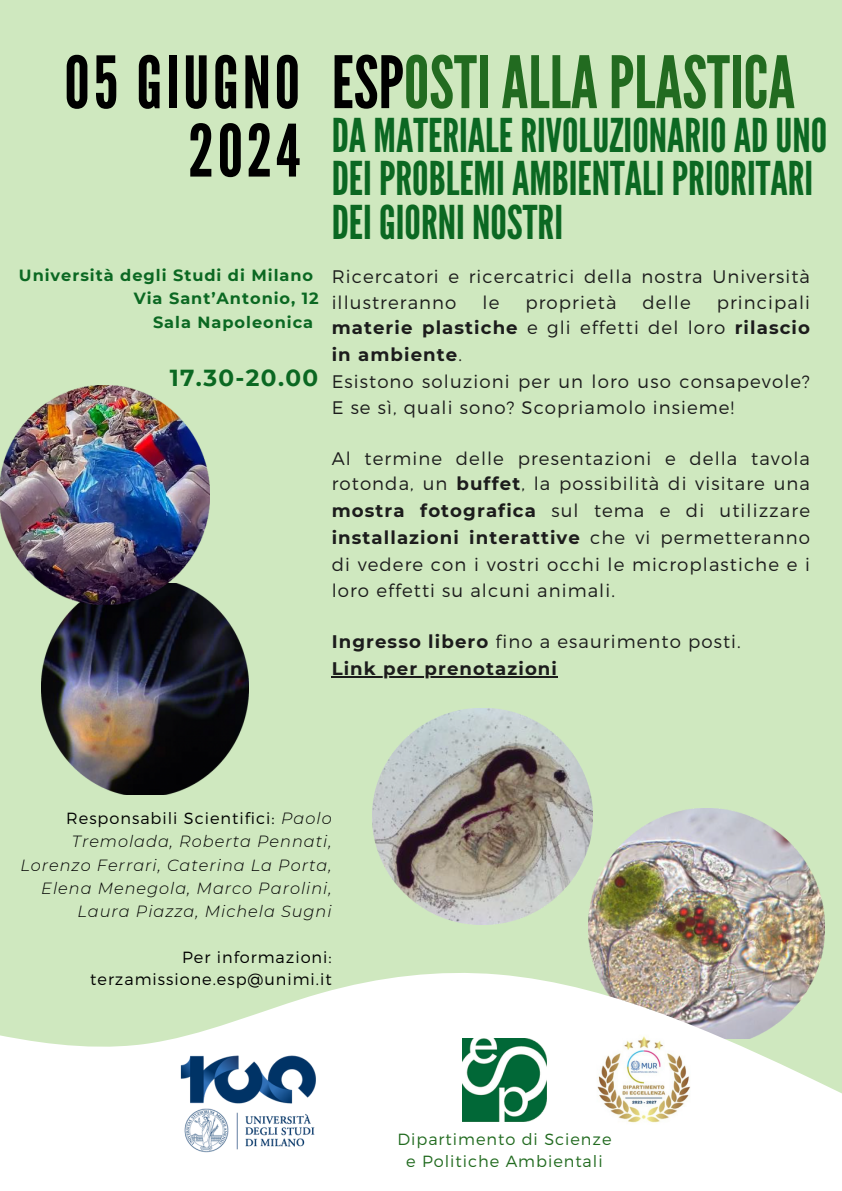
<style>
.page{position:relative;width:842px;height:1191px;background:#fff}
.page>*{position:absolute;margin:0;border:0;box-sizing:border-box;transform-origin:0 0}
.t1{font:72px "League Gothic";color:#226b20}
.t2{font:72px "League Gothic";color:#000}
.t3{font:46.5px/43.5px "League Gothic";color:#0b6822}
.t4{font:700 23.2px "Montserrat";letter-spacing:.06em;color:#0b6822}
.t5{font:300 18.2px/26.4px "Montserrat";letter-spacing:.06em;color:#1c1c1c}
.t6{font:700 18.2px "Montserrat";letter-spacing:.06em;color:#1c1c1c}
.t7{font:italic 300 16.2px/23.2px "Montserrat";letter-spacing:.06em;color:#000;text-align:right}
.t8{font:700 16.2px "Montserrat";letter-spacing:.06em;color:#0b6822}
.t9{font:300 16.2px/22.5px "Montserrat";letter-spacing:.06em;color:#000;text-align:right}
.t10{font:300 16.2px/22.5px "Montserrat";letter-spacing:.06em;color:#226b20;text-align:center}
.s1{color:#000}
.s2{font-weight:700}
.s3{font-style:normal}
</style>
<div class="page">
<div style="left:0;top:0;width:842px;height:1190px;background:#cfe8bf"></div>
<img style="left:588px;top:808px;width:236px;height:161px">
<svg style="left:0;top:969px;width:842px;height:221px;fill:#fff"></svg>
<img style="left:593px;top:1029px;width:102px;height:101px">
<img style="left:463px;top:1038px;width:83px;height:83px">
<img style="left:177px;top:1028px;width:142px;height:142px">
<img style="left:372px;top:708px;width:221px;height:215px">
<img style="left:41px;top:601px;width:207px;height:193px">
<img style="left:0;top:386px;width:209px;height:218px">
<hr style="left:332px;top:676px;width:226px;height:2px;background:#1c1c1c">
<p class="t1" style="left:64px;top:41px;width:732px"><span class="s1">05 GIUGNO ESP</span>OSTIALLAPLASTICA</p>
<p class="t3" style="left:332px;top:114px;width:497px">DA MATERIALERIVOLUZIONARIOADUNO<br>DEIPROBLEMIAMBIENTALIPRIORITARI<br>DEIGIORNINOSTRI</p>
<p class="t8" style="left:19px;top:265px;width:296px">Università degli Studi di Milano</p>
<p class="t8" style="left:134px;top:289px;width:187px">Via Sant’Antonio, 12</p>
<p class="t8" style="left:153px;top:312px;width:162px">Sala Napoleonica</p>
<p class="t4" style="left:170px;top:364px;width:150px">17.30-20.00</p>
<p class="t2" style="left:188px;top:109px;width:113px">2024</p>
<p class="t5" style="left:332px;top:263px;width:480px;line-height:25.5px">Ricercatori e ricercatrici della nostra Università illustreranno</p>
<p class="t5" style="left:482px;top:288px;width:18px">le</p>
<p class="t5" style="left:525px;top:288px;width:93px">proprietà</p>
<p class="t5" style="left:643px;top:288px;width:50px">delle</p>
<p class="t5" style="left:332px;top:288px;width:480px;text-indent:385px">principali <span class="s2">materie plastiche</span> e gli effetti del loro <span class="s2">rilascio in ambiente</span>.<br>Esistono soluzioni per un loro uso consapevole?<br>E se sì, quali sono? Scopriamolo insieme!</p>
<p class="t5" style="left:332px;top:444px;width:480px;text-align:justify">Al termine delle presentazioni e della tavola rotonda, un <span class="s2">buffet</span>, la possibilità di visitare una <span class="s2">mostra fotografica</span> sul tema e di utilizzare <span class="s2">installazioni interattive</span> che vi permetteranno di vedere con i vostri occhi le microplastiche e i loro effetti su alcuni animali.</p>
<p class="t5" style="left:332px;top:627px;width:411px"><span class="s2">Ingresso libero</span> fino a esaurimento posti.</p>
<p class="t6" style="left:332px;top:657px;width:227px">Link per prenotazioni</p>
<p class="t7" style="left:20px;top:806px;width:313px"><span class="s3">Responsabili Scientifici:</span> Paolo<br>Tremolada, Roberta Pennati,<br>Lorenzo Ferrari, Caterina La Porta,<br>Elena Menegola, Marco Parolini,<br>Laura Piazza, Michela Sugni</p>
<p class="t9" style="left:90px;top:944px;width:243px">Per informazioni: terzamissione.esp@unimi.it</p>
<p class="t10" style="left:397px;top:1126px;width:216px">Dipartimento di Scienze e Politiche Ambientali</p>
</div>
